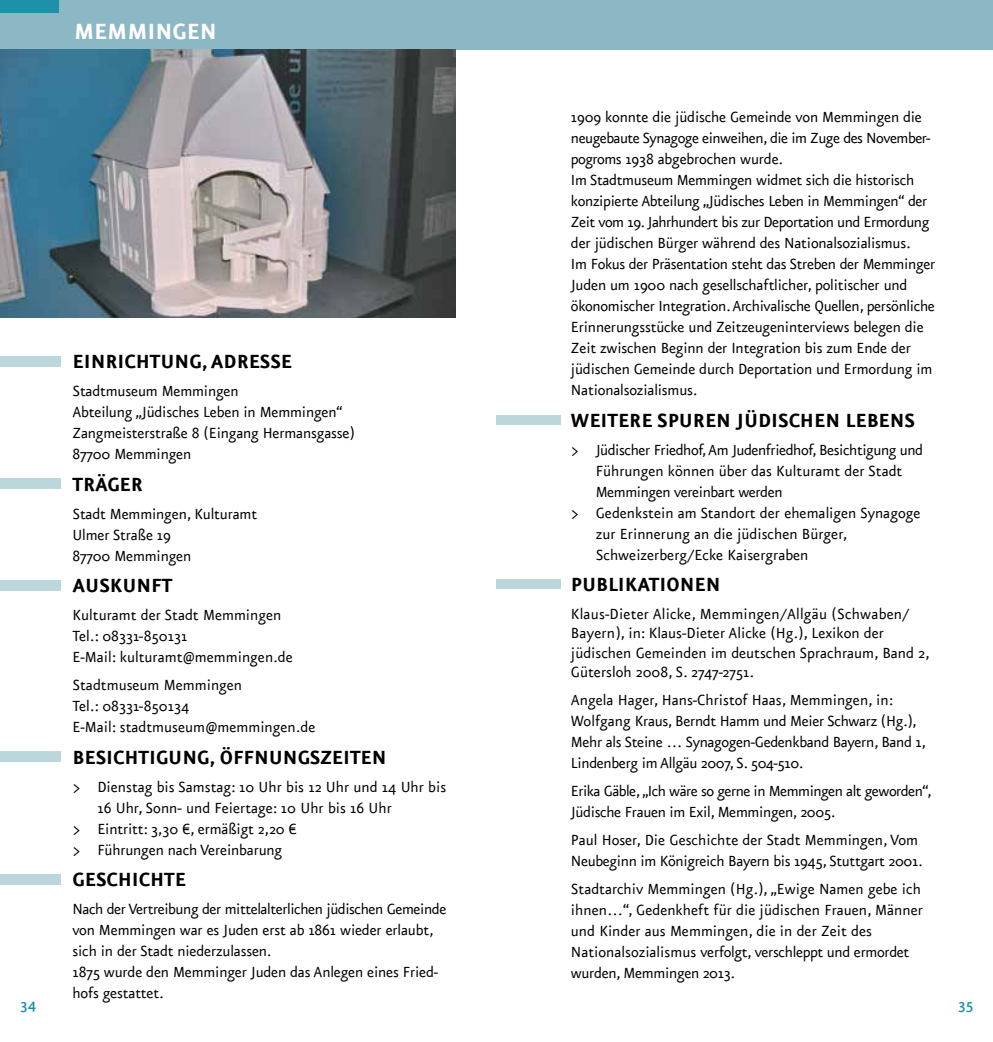
<style>
.page{position:relative;width:993px;height:1042px;background:#fff}
.page>*{position:absolute;margin:0;border:0;box-sizing:border-box;transform-origin:0 0}
.t1{font:700 26.25px "Eureka Sans";color:#fff}
.t2{font:700 22.75px "Eureka Sans";color:#000}
.t3{font:17.5px/21px "Eureka Sans";letter-spacing:-.01em;color:#000}
.t4{font:17.5px/21px "Eureka Sans";letter-spacing:-.03em;color:#000}
.t5{font:500 17.5px "Eureka Sans";color:#1f90a9}
</style>
<div class="page">
<div style="left:0;top:0;width:496px;height:50px;background:#8cb8c5"></div>
<div style="left:0;top:0;width:59px;height:12px;background:#1f90a9"></div>
<div style="left:496px;top:0;width:496px;height:50px;background:#8cb8c5"></div>
<div style="left:496px;top:415px;width:65px;height:10px;background:#bcd7db"></div>
<div style="left:496px;top:579px;width:65px;height:10px;background:#bcd7db"></div>
<img style="left:0;top:50px;width:455px;height:268px">
<div style="left:0;top:356px;width:61px;height:10px;background:#bcd7db"></div>
<div style="left:0;top:478px;width:61px;height:10px;background:#bcd7db"></div>
<div style="left:0;top:580px;width:61px;height:11px;background:#bcd7db"></div>
<div style="left:0;top:751px;width:61px;height:10px;background:#bcd7db"></div>
<div style="left:0;top:874px;width:61px;height:10px;background:#bcd7db"></div>
<h1 class="t1" style="left:74px;top:18px;width:144px">MEMMINGEN</h1>
<p class="t3" style="left:570px;top:107px;width:365px">1909 konnte die jüdische Gemeinde von Memmingen die neugebaute Synagoge einweihen, die im Zuge des November&shy;pogroms 1938 abgebrochen wurde.<br>Im Stadtmuseum Memmingen widmet sich die historisch konzipierte Abteilung „Jüdisches Leben in Memmingen“ der Zeit vom 19. Jahrhundert bis zur Deportation und Ermordung der jüdischen Bürger während des Nationalsozialismus.<br>Im Fokus der Präsentation steht das Streben der Memminger Juden um 1900 nach gesellschaftlicher, politischer und ökonomischer Integration. Archivalische Quellen, persönliche Erinnerungsstücke und Zeitzeugeninterviews belegen die Zeit zwischen Beginn der Integration bis zum Ende der jüdischen Gemeinde durch Deportation und Ermordung im Nationalsozialismus.</p>
<h2 class="t2" style="left:570px;top:408px;width:345px">WEITERE SPUREN JÜDISCHEN LEBENS</h2>
<p class="t3" style="left:570px;top:440px;width:353px">&gt; Jüdischer Friedhof, Am Judenfriedhof, Besichtigung und</p>
<p class="t3" style="left:595px;top:461px;width:308px">Führungen können über das Kulturamt der Stadt</p>
<p class="t3" style="left:595px;top:482px;width:188px">Memmingen vereinbart werden</p>
<p class="t3" style="left:570px;top:503px;width:351px">&gt; Gedenkstein am Standort der ehemaligen Synagoge</p>
<p class="t3" style="left:595px;top:524px;width:253px">zur Erinnerung an die jüdischen Bürger,</p>
<p class="t3" style="left:595px;top:545px;width:214px">Schweizerberg/Ecke Kaisergraben</p>
<h2 class="t2" style="left:570px;top:573px;width:151px">PUBLIKATIONEN</h2>
<p class="t3" style="left:570px;top:605px;width:360px;line-height:19.2px">Klaus-Dieter Alicke, Memmingen/Allgäu (Schwaben/ Bayern), in: Klaus-Dieter Alicke (Hg.), Lexikon der jüdischen Gemeinden im deutschen Sprachraum, Band 2, Gütersloh 2008, S. 2747-2751.</p>
<p class="t3" style="left:570px;top:690px;width:356px">Angela Hager, Hans-Christof Haas, Memmingen, in:<br>Wolfgang Kraus, Berndt Hamm und Meier Schwarz (Hg.), Mehr als Steine … Synagogen-Gedenkband Bayern, Band 1, Lindenberg im Allgäu 2007, S. 504-510.</p>
<p class="t4" style="left:570px;top:781px;width:362px">Erika Gäble, „Ich wäre so gerne in Memmingen alt geworden“,<br>Jüdische Frauen im Exil, Memmingen, 2005.</p>
<p class="t3" style="left:570px;top:830px;width:353px">Paul Hoser, Die Geschichte der Stadt Memmingen, Vom<br>Neubeginn im Königreich Bayern bis 1945, Stuttgart 2001.</p>
<p class="t3" style="left:570px;top:879px;width:353px">Stadtarchiv Memmingen (Hg.), „Ewige Namen gebe ich ihnen…“, Gedenkheft für die jüdischen Frauen, Männer und Kinder aus Memmingen, die in der Zeit des Nationalsozialismus verfolgt, verschleppt und ermordet wurden, Memmingen 2013.</p>
<h2 class="t2" style="left:72px;top:350px;width:221px">EINRICHTUNG, ADRESSE</h2>
<p class="t3" style="left:72px;top:381px;width:284px">Stadtmuseum Memmingen<br>Abteilung „Jüdisches Leben in Memmingen“<br>Zangmeisterstraße 8 (Eingang Hermansgasse)<br>87700 Memmingen</p>
<h2 class="t2" style="left:72px;top:472px;width:72px">TRÄGER</h2>
<p class="t3" style="left:72px;top:504px;width:186px">Stadt Memmingen, Kulturamt<br>Ulmer Straße 19<br>87700 Memmingen</p>
<h2 class="t2" style="left:72px;top:574px;width:101px">AUSKUNFT</h2>
<p class="t3" style="left:72px;top:605px;width:222px">Kulturamt der Stadt Memmingen<br>Tel.: 08331-850131<br>E-Mail: kulturamt@memmingen.de</p>
<p class="t3" style="left:72px;top:675px;width:244px">Stadtmuseum Memmingen<br>Tel.: 08331-850134<br>E-Mail: stadtmuseum@memmingen.de</p>
<h2 class="t2" style="left:72px;top:745px;width:315px">BESICHTIGUNG, ÖFFNUNGSZEITEN</h2>
<p class="t3" style="left:72px;top:777px;width:375px">&gt; Dienstag bis Samstag: 10 Uhr bis 12 Uhr und 14 Uhr bis</p>
<p class="t3" style="left:97px;top:798px;width:296px">16 Uhr, Sonn- und Feiertage: 10 Uhr bis 16 Uhr</p>
<p class="t3" style="left:72px;top:819px;width:226px">&gt; Eintritt: 3,30 €, ermäßigt 2,20 €</p>
<p class="t3" style="left:72px;top:840px;width:211px">&gt; Führungen nach Vereinbarung</p>
<h2 class="t2" style="left:72px;top:868px;width:115px">GESCHICHTE</h2>
<p class="t3" style="left:72px;top:899px;width:375px">Nach der Vertreibung der mittelalterlichen jüdischen Gemeinde von Memmingen war es Juden erst ab 1861 wieder erlaubt, sich in der Stadt niederzulassen.<br>1875 wurde den Memminger Juden das Anlegen eines Fried&shy;hofs gestattet.</p>
<p class="t5" style="left:20px;top:995px;width:18px">34</p>
<p class="t5" style="left:957px;top:995px;width:17px">35</p>
</div>
